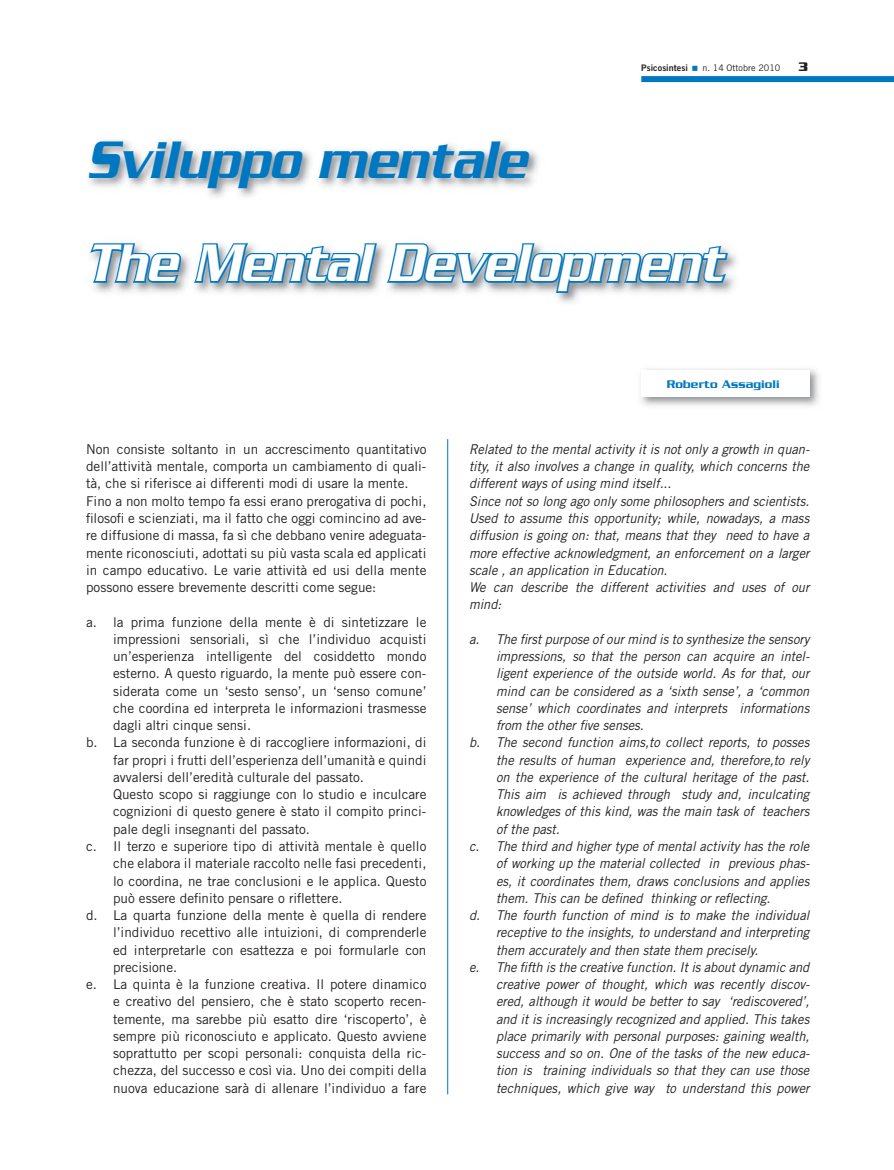
<style>
.page{position:relative;width:894px;height:1170px;background:#fff}
.page>*{position:absolute;margin:0;border:0;box-sizing:border-box;transform-origin:0 0}
.t1{font:italic 500 57px/103.5px "Serpentine";color:#0078c1;scale:.85 1}
.t2{font:13.5px/17.2px "Trade Gothic";color:#231f20}
.t3{font:italic 13.5px/17.2px "Trade Gothic";color:#231f20;scale:.95 1}
.t4{font:700 13.5px "Serpentine";color:#231f20}
.t5{font:500 12px "Serpentine";letter-spacing:.01em;color:#0078c1}
.t6{font:9px "Trade Gothic";color:#231f20}
.t7{font:9px "Trade Gothic Bold Two";color:#231f20}
</style>
<div class="page">
<div style="left:641px;top:76px;width:252px;height:6px;background:#0078c1"></div>
<img style="left:89px;top:140px;width:647px;height:163px">
<img style="left:639px;top:369px;width:180px;height:37px">
<div style="left:641px;top:369px;width:168px;height:27px;background:#fff"></div>
<hr style="left:447px;top:439px;width:1px;height:655px;background:#0078c1">
<p class="t7" style="left:641px;top:64px;width:48px">Psicosintesi</p>
<p class="t6" style="left:702px;top:64px;width:79px">n. 14 Ottobre 2010</p>
<p class="t4" style="left:798px;top:62px;width:11px">3</p>
<h1 class="t1" style="left:86px;top:113px;width:750px">Sviluppo mentale<br>The Mental Development</h1>
<p class="t2" style="left:86px;top:441px;width:342px">Non consiste soltanto in un accrescimento quantitativo dell’attività mentale, comporta un cambiamento di quali&shy;tà, che si riferisce ai differenti modi di usare la mente.<br>Fino a non molto tempo fa essi erano prerogativa di pochi, filosofi e scienziati, ma il fatto che oggi comincino ad ave&shy;re diffusione di massa, fa sì che debbano venire adeguata&shy;mente riconosciuti, adottati su più vasta scala ed applicati in campo educativo. Le varie attività ed usi della mente possono essere brevemente descritti come segue:</p>
<p class="t2" style="left:86px;top:614px;width:342px">a. la prima funzione della mente è di sintetizzare le</p>
<p class="t2" style="left:113px;top:631px;width:315px">impressioni sensoriali, sì che l’individuo acquisti</p>
<p class="t2" style="left:113px;top:648px;width:315px">un’esperienza intelligente del cosiddetto mondo</p>
<p class="t2" style="left:113px;top:666px;width:315px">esterno. A questo riguardo, la mente può essere con-</p>
<p class="t2" style="left:113px;top:683px;width:315px">siderata come un ‘sesto senso’, un ‘senso comune’</p>
<p class="t2" style="left:113px;top:700px;width:315px">che coordina ed interpreta le informazioni trasmesse</p>
<p class="t2" style="left:113px;top:717px;width:139px">dagli altri cinque sensi.</p>
<p class="t2" style="left:86px;top:735px;width:342px">b. La seconda funzione è di raccogliere informazioni, di</p>
<p class="t2" style="left:113px;top:752px;width:315px">far propri i frutti dell’esperienza dell’umanità e quindi</p>
<p class="t2" style="left:113px;top:769px;width:252px">avvalersi dell’eredità culturale del passato.</p>
<p class="t2" style="left:113px;top:786px;width:315px">Questo scopo si raggiunge con lo studio e inculcare</p>
<p class="t2" style="left:113px;top:804px;width:315px">cognizioni di questo genere è stato il compito princi-</p>
<p class="t2" style="left:113px;top:821px;width:198px">pale degli insegnanti del passato.</p>
<p class="t2" style="left:86px;top:838px;width:342px">c. Il terzo e superiore tipo di attività mentale è quello</p>
<p class="t2" style="left:113px;top:855px;width:315px">che elabora il materiale raccolto nelle fasi precedenti,</p>
<p class="t2" style="left:113px;top:873px;width:315px">lo coordina, ne trae conclusioni e le applica. Questo</p>
<p class="t2" style="left:113px;top:890px;width:231px">può essere definito pensare o riflettere.</p>
<p class="t2" style="left:86px;top:907px;width:342px">d. La quarta funzione della mente è quella di rendere</p>
<p class="t2" style="left:113px;top:924px;width:315px">l’individuo recettivo alle intuizioni, di comprenderle</p>
<p class="t2" style="left:113px;top:942px;width:315px">ed interpretarle con esattezza e poi formularle con</p>
<p class="t2" style="left:113px;top:959px;width:66px">precisione.</p>
<p class="t2" style="left:86px;top:976px;width:342px">e. La quinta è la funzione creativa. Il potere dinamico</p>
<p class="t2" style="left:113px;top:993px;width:315px">e creativo del pensiero, che è stato scoperto recen-</p>
<p class="t2" style="left:113px;top:1011px;width:315px">temente, ma sarebbe più esatto dire ‘riscoperto’, è</p>
<p class="t2" style="left:113px;top:1028px;width:315px">sempre più riconosciuto e applicato. Questo avviene</p>
<p class="t2" style="left:113px;top:1045px;width:315px">soprattutto per scopi personali: conquista della ric-</p>
<p class="t2" style="left:113px;top:1062px;width:315px">chezza, del successo e così via. Uno dei compiti della</p>
<p class="t2" style="left:113px;top:1080px;width:315px">nuova educazione sarà di allenare l’individuo a fare</p>
<p class="t5" style="left:666px;top:380px;width:114px">Roberto Assagioli</p>
<p class="t3" style="left:469px;top:441px;width:360px">Related to the mental activity it is not only a growth in quan&shy;tity, it also involves a change in quality, which concerns the different ways of using mind itself...<br>Since not so long ago only some philosophers and scientists.<br>Used to assume this opportunity; while, nowadays, a mass diffusion is going on: that, means that they need to have a more effective acknowledgment, an enforcement on a larger scale , an application in Education.<br>We can describe the different activities and uses of our mind:</p>
<p class="t3" style="left:469px;top:631px;width:360px">a. The first purpose of our mind is to synthesize the sensory</p>
<p class="t3" style="left:496px;top:648px;width:331px">impressions, so that the person can acquire an intel-</p>
<p class="t3" style="left:496px;top:666px;width:331px">ligent experience of the outside world. As for that, our</p>
<p class="t3" style="left:496px;top:683px;width:331px">mind can be considered as a ‘sixth sense’, a ‘common</p>
<p class="t3" style="left:496px;top:700px;width:331px">sense’ which coordinates and interprets informations</p>
<p class="t3" style="left:496px;top:717px;width:157px">from the other five senses.</p>
<p class="t3" style="left:469px;top:735px;width:360px">b. The second function aims,to collect reports, to posses</p>
<p class="t3" style="left:496px;top:752px;width:331px">the results of human experience and, therefore,to rely</p>
<p class="t3" style="left:496px;top:769px;width:331px">on the experience of the cultural heritage of the past.</p>
<p class="t3" style="left:496px;top:786px;width:331px">This aim is achieved through study and, inculcating</p>
<p class="t3" style="left:496px;top:804px;width:331px">knowledges of this kind, was the main task of teachers</p>
<p class="t3" style="left:496px;top:821px;width:69px">of the past.</p>
<p class="t3" style="left:469px;top:838px;width:360px">c. The third and higher type of mental activity has the role</p>
<p class="t3" style="left:496px;top:855px;width:331px">of working up the material collected in previous phas-</p>
<p class="t3" style="left:496px;top:873px;width:331px">es, it coordinates them, draws conclusions and applies</p>
<p class="t3" style="left:496px;top:890px;width:290px">them. This can be defined thinking or reflecting.</p>
<p class="t3" style="left:469px;top:907px;width:360px">d. The fourth function of mind is to make the individual</p>
<p class="t3" style="left:496px;top:924px;width:331px">receptive to the insights, to understand and interpreting</p>
<p class="t3" style="left:496px;top:942px;width:278px">them accurately and then state them precisely.</p>
<p class="t3" style="left:469px;top:959px;width:360px">e. The fifth is the creative function. It is about dynamic and</p>
<p class="t3" style="left:496px;top:976px;width:331px">creative power of thought, which was recently discov-</p>
<p class="t3" style="left:496px;top:993px;width:331px">ered, although it would be better to say ‘rediscovered’,</p>
<p class="t3" style="left:496px;top:1011px;width:331px">and it is increasingly recognized and applied. This takes</p>
<p class="t3" style="left:496px;top:1028px;width:331px">place primarily with personal purposes: gaining wealth,</p>
<p class="t3" style="left:496px;top:1045px;width:331px">success and so on. One of the tasks of the new educa-</p>
<p class="t3" style="left:496px;top:1062px;width:331px">tion is training individuals so that they can use those</p>
<p class="t3" style="left:496px;top:1080px;width:331px">techniques, which give way to understand this power</p>
</div>
